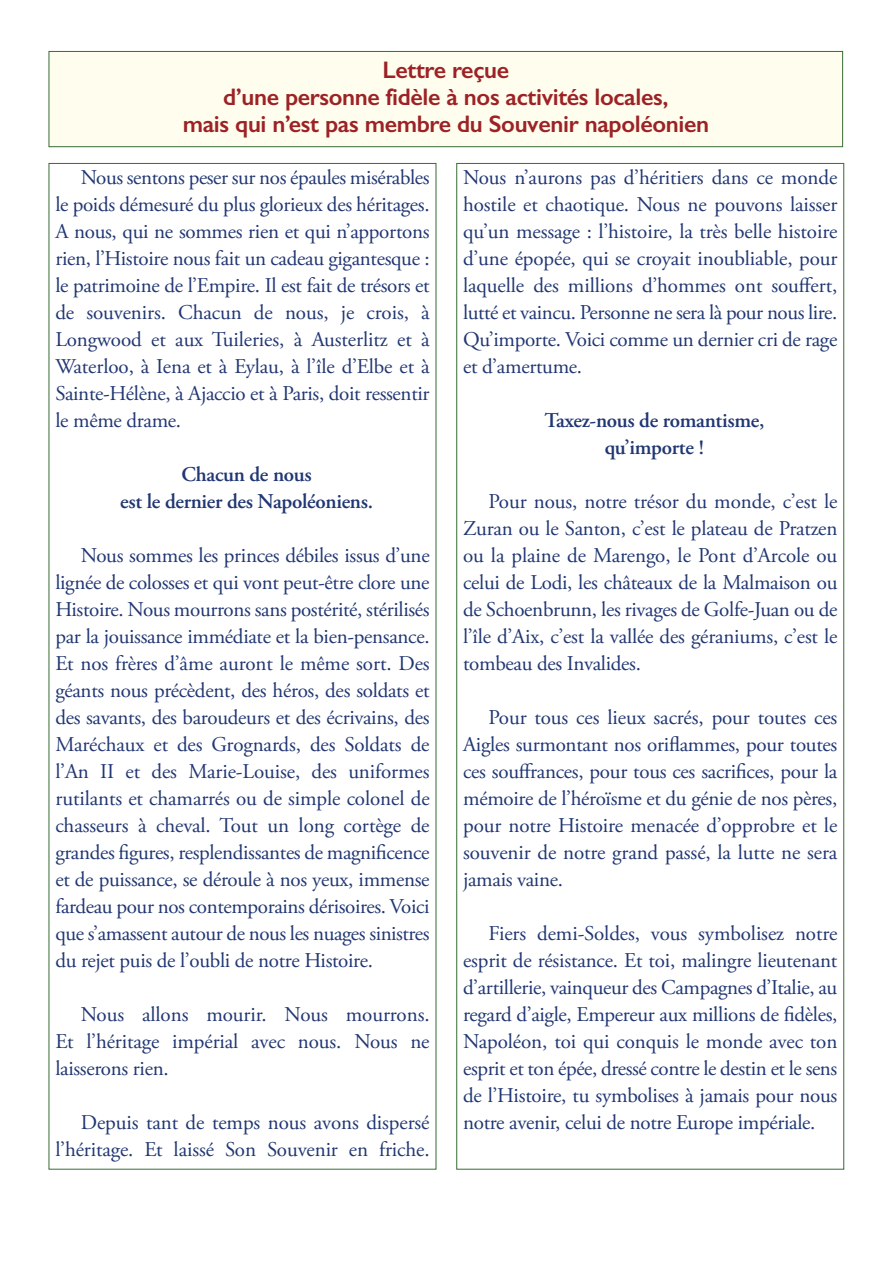
<style>
.page{position:relative;width:893px;height:1263px;background:#fff}
.page>*{position:absolute;margin:0;border:0;box-sizing:border-box;transform-origin:0 0}
.t1{font:600 24px/27px "Gill Sans";letter-spacing:-.015em;color:#9c2226;text-align:center}
.t2{font:21px/27px "Adobe Garamond Pro";letter-spacing:-.015em;color:#213773;text-align:justify}
.t3{font:600 21px/27px "Adobe Garamond Pro";letter-spacing:-.015em;color:#213773;text-align:center}
</style>
<div class="page">
<div style="left:49px;top:52px;width:793px;height:94px;background:#fffded"></div>
<div style="left:49px;top:51px;width:794px;height:96px;border:1px solid #386c34"></div>
<p class="t1" style="left:183px;top:56px;width:528px">Lettre reçue<br>d’une personne fidèle à nos activités locales,<br>mais qui n’est pas membre du Souvenir napoléonien</p>
<p class="t2" style="left:55px;top:165px;width:376px;text-indent:26px">Nous sentons peser sur nos épaules misérables le poids démesuré du plus glorieux des héritages.<br>A nous, qui ne sommes rien et qui n’apportons rien, l’Histoire nous fait un cadeau gigantesque : le patrimoine de l’Empire. Il est fait de trésors et de souvenirs. Chacun de nous, je crois, à Longwood et aux Tuileries, à Austerlitz et à Waterloo, à Iena et à Eylau, à l’île d’Elbe et à Sainte-Hélène, à Ajaccio et à Paris, doit ressentir le même drame.</p>
<p class="t3" style="left:120px;top:462px;width:254px">Chacun de nous<br>est le dernier des Napoléoniens.</p>
<p class="t2" style="left:55px;top:543px;width:376px;text-indent:26px">Nous sommes les princes débiles issus d’une lignée de colosses et qui vont peut-être clore une Histoire. Nous mourrons sans postérité, stérilisés par la jouissance immédiate et la bien-pensance.<br>Et nos frères d’âme auront le même sort. Des géants nous précèdent, des héros, des soldats et des savants, des baroudeurs et des écrivains, des Maréchaux et des Grognards, des Soldats de l’An II et des Marie-Louise, des uniformes rutilants et chamarrés ou de simple colonel de chasseurs à cheval. Tout un long cortège de grandes figures, resplendissantes de magnificence et de puissance, se déroule à nos yeux, immense fardeau pour nos contemporains dérisoires. Voici que s’amassent autour de nous les nuages sinistres du rejet puis de l’oubli de notre Histoire.</p>
<p class="t2" style="left:55px;top:1002px;width:376px;text-indent:26px">Nous allons mourir. Nous mourrons.<br>Et l’héritage impérial avec nous. Nous ne laisserons rien.</p>
<p class="t2" style="left:55px;top:1110px;width:376px;text-align:right">Depuis tant de temps nous avons dispersé l’héritage. Et laissé Son Souvenir en friche.</p>
<p class="t2" style="left:463px;top:165px;width:376px">Nous n’aurons pas d’héritiers dans ce monde hostile et chaotique. Nous ne pouvons laisser qu’un message : l’histoire, la très belle histoire d’une épopée, qui se croyait inoubliable, pour laquelle des millions d’hommes ont souffert, lutté et vaincu. Personne ne sera là pour nous lire.<br>Qu’importe. Voici comme un dernier cri de rage et d’amertume.</p>
<p class="t3" style="left:544px;top:408px;width:221px">Taxez-nous de romantisme, qu’importe !</p>
<p class="t2" style="left:463px;top:489px;width:376px;text-indent:26px">Pour nous, notre trésor du monde, c’est le Zuran ou le Santon, c’est le plateau de Pratzen ou la plaine de Marengo, le Pont d’Arcole ou celui de Lodi, les châteaux de la Malmaison ou de Schoenbrunn, les rivages de Golfe-Juan ou de l’île d’Aix, c’est la vallée des géraniums, c’est le tombeau des Invalides.</p>
<p class="t2" style="left:463px;top:705px;width:376px;text-indent:26px">Pour tous ces lieux sacrés, pour toutes ces Aigles surmontant nos oriflammes, pour toutes ces souffrances, pour tous ces sacrifices, pour la mémoire de l’héroïsme et du génie de nos pères, pour notre Histoire menacée d’opprobre et le souvenir de notre grand passé, la lutte ne sera jamais vaine.</p>
<p class="t2" style="left:463px;top:921px;width:376px;text-indent:26px">Fiers demi-Soldes, vous symbolisez notre esprit de résistance. Et toi, malingre lieutenant d’artillerie, vainqueur des Campagnes d’Italie, au regard d’aigle, Empereur aux millions de fidèles, Napoléon, toi qui conquis le monde avec ton esprit et ton épée, dressé contre le destin et le sens de l’Histoire, tu symbolises à jamais pour nous notre avenir, celui de notre Europe impériale.</p>
</div>
